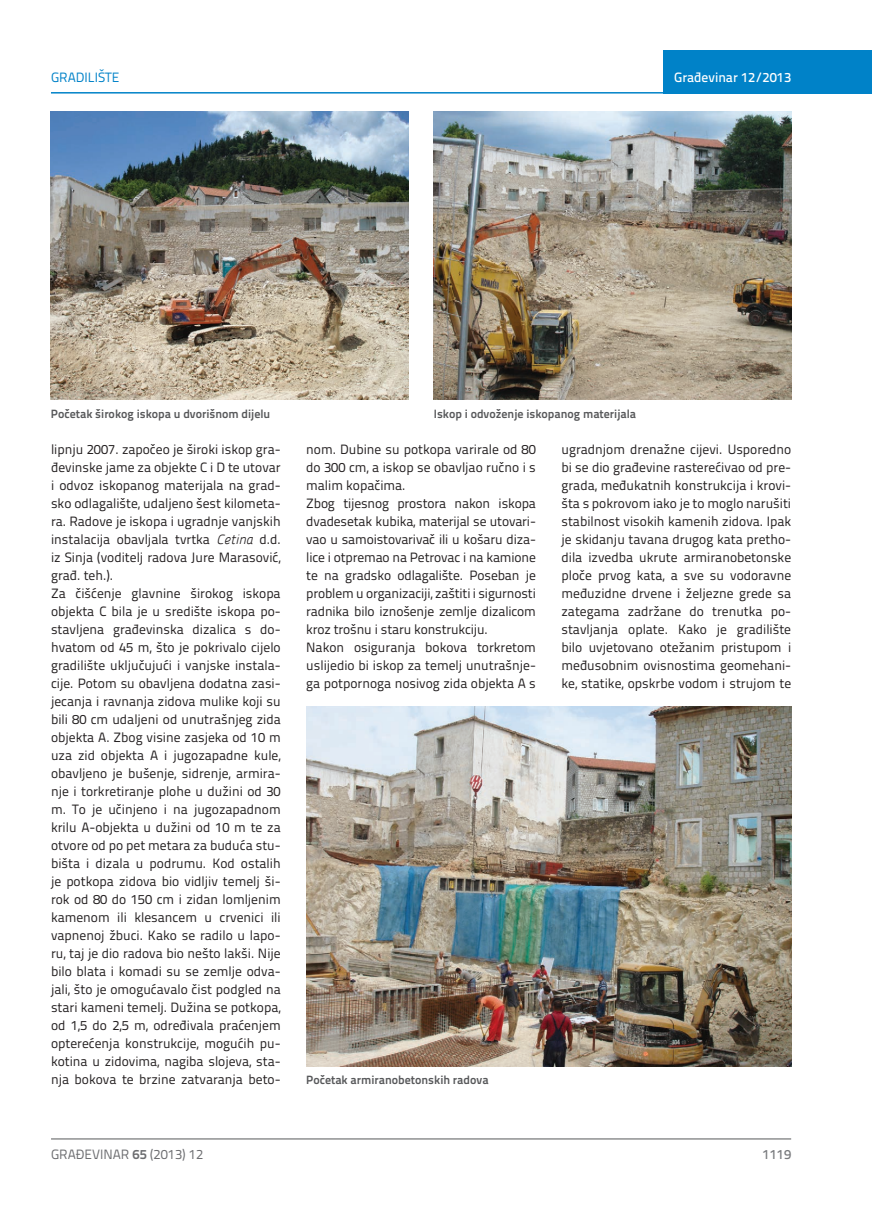
<style>
.page{position:relative;width:872px;height:1212px;background:#fff}
.page>*{position:absolute;margin:0;border:0;box-sizing:border-box;transform-origin:0 0}
.t1{font:13.5px/18px "Titillium Text 22 L";color:#231f20}
.t2{font:13.5px "Titillium Text 22 L";color:#6c6d70}
.t3{font:500 13.5px "Titillium Text 22 L";color:#fff}
.t4{font:13.5px "Titillium Text 22 L";color:#0082c8}
.t5{font:500 13.5px "Titillium Text 22 L";color:#787a7d}
.t6{font:700 12px "Titillium Text 22 L";color:#57585a}
.s1{font-family:"Panefresco 250 wt";font-style:italic}
.s2{font-weight:700}
</style>
<div class="page">
<hr style="left:51px;top:1139px;width:740px;height:1px;background:#57585a">
<div style="left:663px;top:50px;width:209px;height:44px;background:#0082c8"></div>
<hr style="left:51px;top:92px;width:821px;height:2px;background:#0082c8">
<img style="left:51px;top:112px;width:357px;height:288px">
<img style="left:434px;top:112px;width:357px;height:288px">
<img style="left:306px;top:706px;width:485px;height:360px">
<p class="t4" style="left:51px;top:68px;width:70px">GRADILIŠTE</p>
<p class="t3" style="left:674px;top:67px;width:118px">Građevinar 12/2013</p>
<p class="t6" style="left:51px;top:404px;width:221px">Početak širokog iskopa u dvorišnom dijelu</p>
<p class="t6" style="left:434px;top:404px;width:204px">Iskop i odvoženje iskopanog materijala</p>
<p class="t1" style="left:51px;top:439px;width:231px">lipnju 2007. započeo je široki iskop gra&shy;đevinske jame za objekte C i D te utovar i odvoz iskopanog materijala na grad&shy;sko odlagalište, udaljeno šest kilometa&shy;ra. Radove je iskopa i ugradnje vanjskih instalacija obavljala tvrtka <span class="s1">Cetina</span> d.d. iz Sinja (voditelj radova Jure Marasović, građ. teh.).<br>Za čišćenje glavnine širokog iskopa objekta C bila je u središte iskopa po&shy;stavljena građevinska dizalica s do&shy;hvatom od 45 m, što je pokrivalo cijelo gradilište uključujući i vanjske instala&shy;cije. Potom su obavljena dodatna zasi&shy;jecanja i ravnanja zidova mulike koji su bili 80 cm udaljeni od unutrašnjeg zida objekta A. Zbog visine zasjeka od 10 m uza zid objekta A i jugozapadne kule, obavljeno je bušenje, sidrenje, armira&shy;nje i torkretiranje plohe u dužini od 30 m. To je učinjeno i na jugozapadnom krilu A-objekta u dužini od 10 m te za otvore od po pet metara za buduća stu&shy;bišta i dizala u podrumu. Kod ostalih je potkopa zidova bio vidljiv temelj ši&shy;rok od 80 do 150 cm i zidan lomljenim kamenom ili klesancem u crvenici ili vapnenoj žbuci. Kako se radilo u lapo&shy;ru, taj je dio radova bio nešto lakši. Nije bilo blata i komadi su se zemlje odva&shy;jali, što je omogućavalo čist podgled na stari kameni temelj. Dužina se potkopa, od 1,5 do 2,5 m, određivala praćenjem opterećenja konstrukcije, mogućih pu&shy;kotina u zidovima, nagiba slojeva, sta&shy;nja bokova te brzine zatvaranja beto-</p>
<p class="t1" style="left:306px;top:439px;width:231px">nom. Dubine su potkopa varirale od 80 do 300 cm, a iskop se obavljao ručno i s malim kopačima.<br>Zbog tijesnog prostora nakon iskopa dvadesetak kubika, materijal se utovari&shy;vao u samoistovarivač ili u košaru diza&shy;lice i otpremao na Petrovac i na kamione te na gradsko odlagalište. Poseban je problem u organizaciji, zaštiti i sigurnosti radnika bilo iznošenje zemlje dizalicom kroz trošnu i staru konstrukciju.<br>Nakon osiguranja bokova torkretom uslijedio bi iskop za temelj unutrašnje&shy;ga potpornoga nosivog zida objekta A s</p>
<p class="t1" style="left:561px;top:439px;width:231px;text-align:justify">ugradnjom drenažne cijevi. Usporedno bi se dio građevine rasterećivao od pre&shy;grada, međukatnih konstrukcija i krovi&shy;šta s pokrovom iako je to moglo narušiti stabilnost visokih kamenih zidova. Ipak je skidanju tavana drugog kata pretho&shy;dila izvedba ukrute armiranobetonske ploče prvog kata, a sve su vodoravne međuzidne drvene i željezne grede sa zategama zadržane do trenutka po&shy;stavljanja oplate. Kako je gradilište bilo uvjetovano otežanim pristupom i međusobnim ovisnostima geomehani&shy;ke, statike, opskrbe vodom i strujom te</p>
<p class="t6" style="left:306px;top:1071px;width:184px">Početak armiranobetonskih radova</p>
<p class="t2" style="left:51px;top:1144px;width:154px">GRAĐEVINAR <span class="s2">65</span> (2013) 12</p>
<p class="t5" style="left:762px;top:1144px;width:30px">1119</p>
</div>
